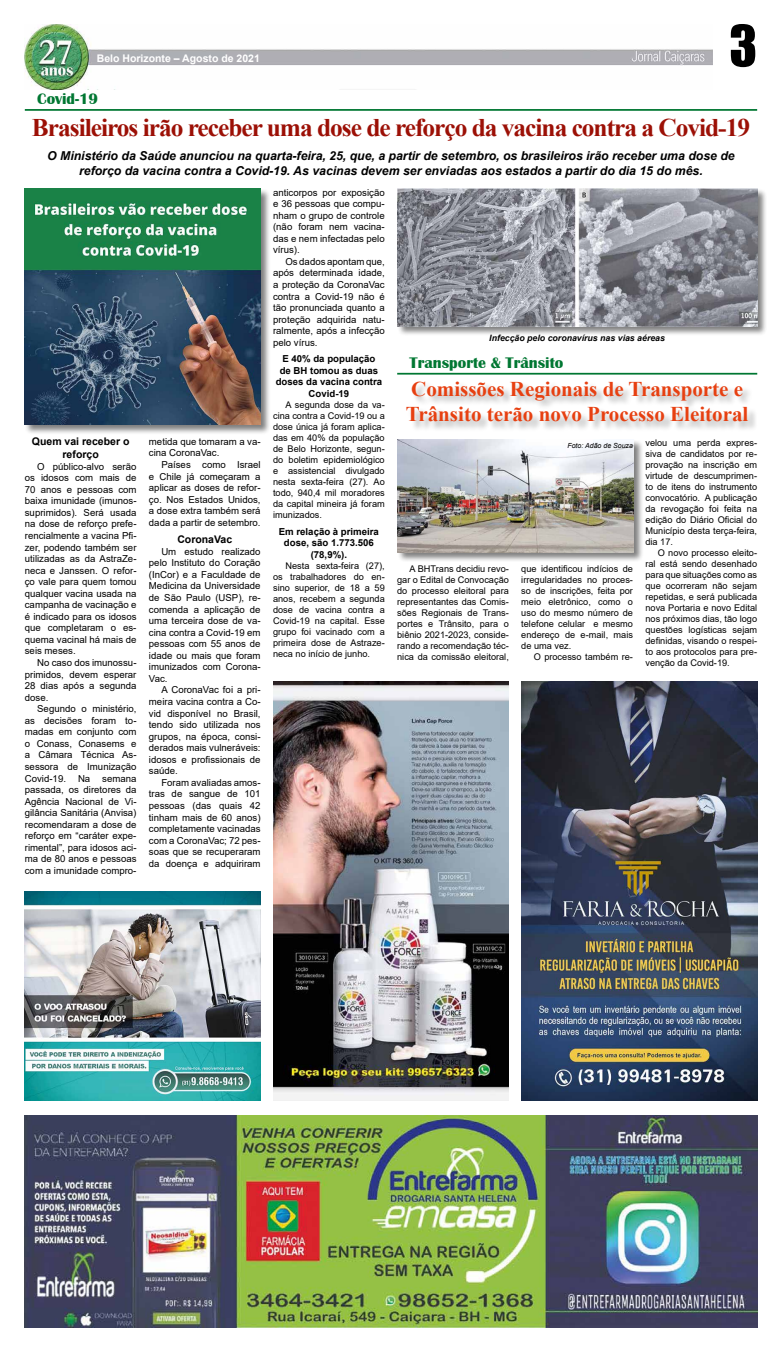
<style>
.page{position:relative;width:782px;height:1352px;background:#fff}
.page>*{position:absolute;margin:0;border:0;box-sizing:border-box;transform-origin:0 0}
.t1{font:52.5px "Impact";color:#000}
.t2{font:700 25.38px "Times New Roman";letter-spacing:-.04em;color:#9c1006}
.t3{font:700 21px/25.2px "Times New Roman";color:#e74011}
.t4{font:700 15.75px "Britannic";color:#007732}
.t5{font:italic 700 12.25px/14.7px "Arial";color:#000;text-align:center}
.t6{font:700 10.5px/12.6px "Arial";color:#000;text-align:center}
.t7{font:700 10.5px "Arial";color:#fff}
.t8{font:9.62px/11.5px "Arial";color:#000;text-align:justify}
.t9{font:700 9.62px/11.5px "Arial";color:#000;text-align:center}
.t10{font:9.19px/11px "Arial";color:#000;text-align:justify}
.t11{font:italic 700 8.75px "Arial";color:#000}
.t12{font:italic 7px "Arial";color:#000}
</style>
<div class="page">
<img style="left:25px;top:25px;width:687px;height:64px">
<hr style="left:25px;top:109px;width:731px;height:2px;background:#007732">
<img style="left:25px;top:1116px;width:731px;height:211px">
<img style="left:521px;top:682px;width:236px;height:419px">
<img style="left:25px;top:891px;width:235px;height:209px">
<img style="left:273px;top:682px;width:235px;height:419px">
<div style="left:397px;top:188px;width:370px;height:149px;background:#000;opacity:.5"></div>
<img style="left:397px;top:189px;width:359px;height:137px">
<div style="left:25px;top:188px;width:246px;height:247px;background:#000;opacity:.5"></div>
<img style="left:25px;top:189px;width:235px;height:235px">
<hr style="left:397px;top:373px;width:360px;height:2px;background:#007732">
<div style="left:406px;top:382px;width:351px;height:50px;background:#000;opacity:.3"></div>
<div style="left:397px;top:439px;width:246px;height:124px;background:#000;opacity:.5"></div>
<img style="left:397px;top:440px;width:235px;height:112px">
<p class="t7" style="left:97px;top:50px;width:164px">Belo Horizonte – Agosto de 2021</p>
<h3 class="t4" style="left:37px;top:90px;width:62px">Covid-19</h3>
<h1 class="t1" style="left:729px;top:5px;width:29px">3</h1>
<h2 class="t2" style="left:32px;top:109px;width:719px">Brasileiros irão receber uma dose de reforço da vacina contra a Covid-19</h2>
<p class="t5" style="left:47px;top:149px;width:688px">O Ministério da Saúde anunciou na quarta-feira, 25, que, a partir de setembro, os brasileiros irão receber uma dose de reforço da vacina contra a Covid-19. As vacinas devem ser enviadas aos estados a partir do dia 15 do mês.</p>
<p class="t6" style="left:32px;top:436px;width:99px">Quem vai receber o reforço</p>
<p class="t8" style="left:25px;top:460px;width:113px;text-indent:12px">O público-alvo serão os idosos com mais de 70 anos e pessoas com baixa imunidade (imunos&shy;suprimidos). Será usada na dose de reforço prefe&shy;rencialmente a vacina Pfi&shy;zer, podendo também ser utilizadas as da AstraZe&shy;neca e Janssen. O refor&shy;ço vale para quem tomou qualquer vacina usada na campanha de vacinação e é indicado para os idosos que completaram o es&shy;quema vacinal há mais de seis meses.</p>
<p class="t8" style="left:25px;top:657px;width:113px;text-indent:12px">No caso dos imunossu&shy;primidos, devem esperar 28 dias após a segunda dose.</p>
<p class="t8" style="left:25px;top:703px;width:113px;text-indent:12px">Segundo o ministério, as decisões foram to&shy;madas em conjunto com o Conass, Conasems e a Câmara Técnica As&shy;sessora de Imunização Covid-19. Na semana passada, os diretores da Agência Nacional de Vi&shy;gilância Sanitária (Anvisa) recomendaram a dose de reforço em “caráter expe&shy;rimental”, para idosos aci&shy;ma de 80 anos e pessoas com a imunidade compro-</p>
<p class="t8" style="left:149px;top:436px;width:113px">metida que tomaram a va&shy;cina CoronaVac.</p>
<p class="t8" style="left:149px;top:459px;width:113px;text-indent:12px">Países como Israel e Chile já começaram a aplicar as doses de refor&shy;ço. Nos Estados Unidos, a dose extra também será dada a partir de setembro.</p>
<p class="t6" style="left:177px;top:533px;width:56px">CoronaVac</p>
<p class="t8" style="left:149px;top:546px;width:113px;text-indent:12px">Um estudo realizado pelo Instituto do Coração (InCor) e a Faculdade de Medicina da Universidade de São Paulo (USP), re&shy;comenda a aplicação de uma terceira dose de va&shy;cina contra a Covid-19 em pessoas com 55 anos de idade ou mais que foram imunizados com Corona-Vac.</p>
<p class="t8" style="left:149px;top:684px;width:113px;text-indent:12px">A CoronaVac foi a pri&shy;meira vacina contra a Co&shy;vid disponível no Brasil, tendo sido utilizada nos grupos, na época, consi&shy;derados mais vulneráveis: idosos e profissionais de saúde.</p>
<p class="t8" style="left:149px;top:777px;width:113px;text-indent:12px">Foram avaliadas amos&shy;tras de sangue de 101 pessoas (das quais 42 tinham mais de 60 anos) completamente vacinadas com a CoronaVac; 72 pes&shy;soas que se recuperaram da doença e adquiriram</p>
<p class="t8" style="left:273px;top:186px;width:113px">anticorpos por exposição e 36 pessoas que compu&shy;nham o grupo de controle (não foram nem vacina&shy;das e nem infectadas pelo vírus).</p>
<p class="t8" style="left:273px;top:256px;width:113px;text-indent:12px">Os dados apontam que, após determinada idade, a proteção da CoronaVac contra a Covid-19 não é tão pronunciada quanto a proteção adquirida natu&shy;ralmente, após a infecção pelo vírus.</p>
<p class="t9" style="left:275px;top:353px;width:108px">E 40% da população de BH tomou as duas doses da vacina contra<br>Covid-19</p>
<p class="t10" style="left:273px;top:399px;width:113px;text-indent:12px">A segunda dose da va&shy;cina contra a Covid-19 ou a dose única já foram aplica&shy;das em 40% da população de Belo Horizonte, segun&shy;do boletim epidemiológico e assistencial divulgado nesta sexta-feira (27). Ao todo, 940,4 mil moradores da capital mineira já foram imunizados.</p>
<p class="t9" style="left:279px;top:526px;width:102px">Em relação à primeira dose, são 1.773.506 (78,9%).</p>
<p class="t10" style="left:273px;top:560px;width:113px;text-indent:12px">Nesta sexta-feira (27), os trabalhadores do en&shy;sino superior, de 18 a 59 anos, recebem a segunda dose de vacina contra a Covid-19 na capital. Esse grupo foi vacinado com a primeira dose de Astraze&shy;neca no início de junho.</p>
<p class="t11" style="left:489px;top:332px;width:177px">Infecção pelo coronavírus nas vias aéreas</p>
<h3 class="t4" style="left:409px;top:354px;width:155px">Transporte &amp; Trânsito</h3>
<h3 class="t3" style="left:406px;top:376px;width:344px">Comissões Regionais de Transporte e<br>Trânsito terão novo Processo Eleitoral</h3>
<p class="t12" style="left:567px;top:441px;width:67px">Foto: Adão de Souza</p>
<p class="t10" style="left:397px;top:563px;width:113px;text-indent:12px">A BHTrans decidiu revo&shy;gar o Edital de Convocação do processo eleitoral para representantes das Comis&shy;sões Regionais de Trans&shy;portes e Trânsito, para o biênio 2021-2023, conside&shy;rando a recomendação téc&shy;nica da comissão eleitoral,</p>
<p class="t10" style="left:521px;top:563px;width:113px">que identificou indícios de irregularidades no proces&shy;so de inscrições, feita por meio eletrônico, como o uso do mesmo número de telefone celular e mesmo endereço de e-mail, mais de uma vez.</p>
<p class="t10" style="left:533px;top:651px;width:101px">O processo também re-</p>
<p class="t10" style="left:645px;top:437px;width:113px">velou uma perda expres&shy;siva de candidatos por re&shy;provação na inscrição em virtude de descumprimen&shy;to de itens do instrumento convocatório. A publicação da revogação foi feita na edição do Diário Oficial do Município desta terça-feira, dia 17.</p>
<p class="t10" style="left:645px;top:547px;width:113px;text-indent:12px">O novo processo eleito&shy;ral está sendo desenhado para que situações como as que ocorreram não sejam repetidas, e será publicada nova Portaria e novo Edital nos próximos dias, tão logo questões logísticas sejam definidas, visando o respei&shy;to aos protocolos para pre&shy;venção da Covid-19.</p>
</div>
